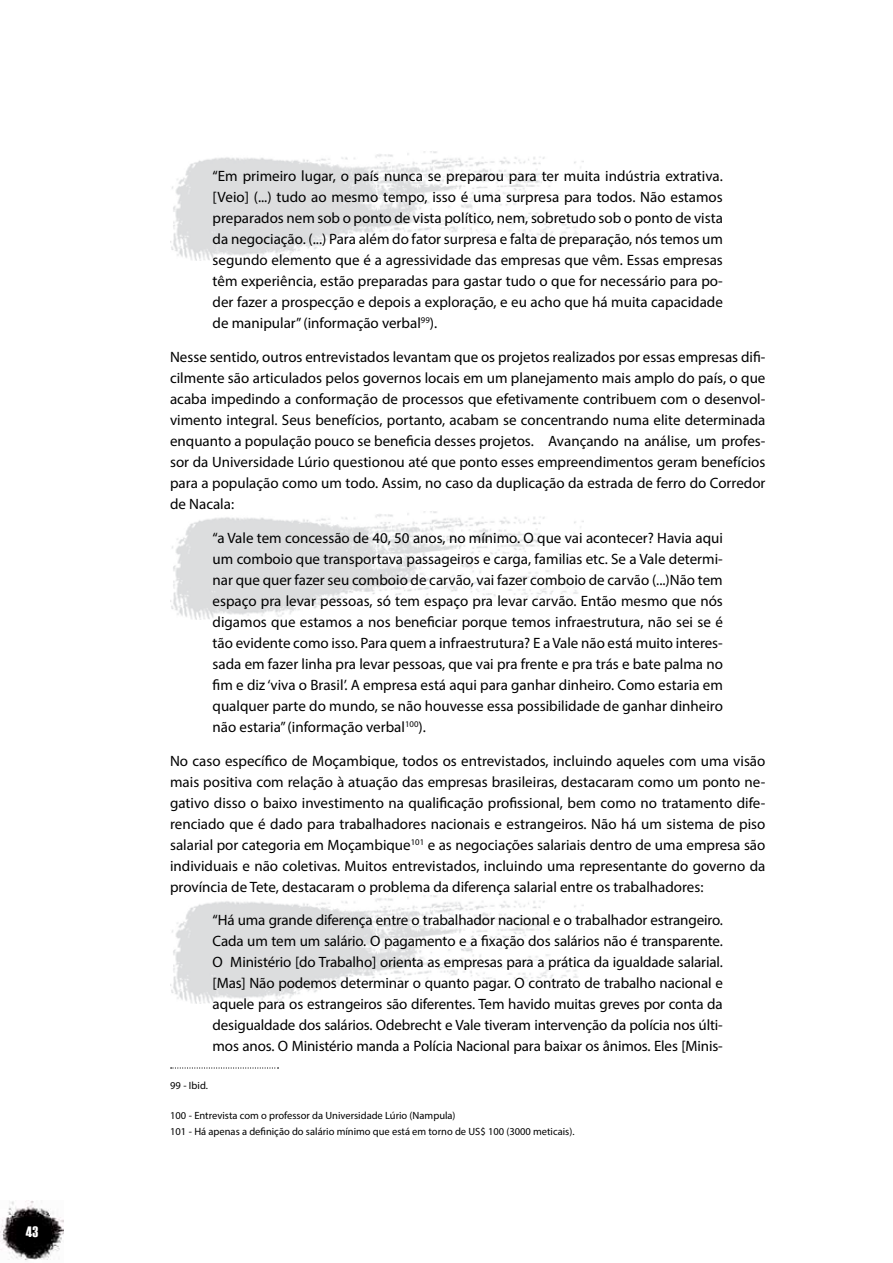
<style>
.page{position:relative;width:893px;height:1263px;background:#fff}
.page>*{position:absolute;margin:0;border:0;box-sizing:border-box;transform-origin:0 0}
.t1{font:15px/21px "Myriad Pro";color:#000;text-align:justify}
.t2{font:15px "Haettenschweiler";color:#fff}
.t3{font:10.5px/16.8px "Myriad Pro";color:#000}
</style>
<div class="page">
<img style="left:0;top:1200px;width:64px;height:60px">
<img style="left:170px;top:151px;width:414px;height:109px">
<img style="left:170px;top:511px;width:414px;height:109px">
<img style="left:170px;top:895px;width:414px;height:109px">
<svg style="left:171px;top:1067px;width:108px;height:1px"></svg>
<p class="t2" style="left:26px;top:1223px;width:14px">43</p>
<p class="t1" style="left:213px;top:166px;width:512px">“Em primeiro lugar, o país nunca se preparou para ter muita indústria extrativa. [Veio] (...) tudo ao mesmo tempo, isso é uma surpresa para todos. Não estamos preparados nem sob o ponto de vista político, nem, sobretudo sob o ponto de vista da negociação. (...) Para além do fator surpresa e falta de preparação, nós temos um segundo elemento que é a agressividade das empresas que vêm. Essas empresas têm experiência, estão preparadas para gastar tudo o que for necessário para po&shy;der fazer a prospecção e depois a exploração, e eu acho que há muita capacidade de manipular” (informação verbal<sup>99</sup>).</p>
<p class="t1" style="left:170px;top:346px;width:597px">Nesse sentido, outros entrevistados levantam que os projetos realizados por essas empresas difi&shy;cilmente são articulados pelos governos locais em um planejamento mais amplo do país, o que acaba impedindo a conformação de processos que efetivamente contribuem com o desenvol&shy;vimento integral. Seus benefícios, portanto, acabam se concentrando numa elite determinada enquanto a população pouco se beneficia desses projetos. Avançando na análise, um profes&shy;sor da Universidade Lúrio questionou até que ponto esses empreendimentos geram benefícios para a população como um todo. Assim, no caso da duplicação da estrada de ferro do Corredor de Nacala:</p>
<p class="t1" style="left:213px;top:527px;width:512px">“a Vale tem concessão de 40, 50 anos, no mínimo. O que vai acontecer? Havia aqui um comboio que transportava passageiros e carga, familias etc. Se a Vale determi&shy;nar que quer fazer seu comboio de carvão, vai fazer comboio de carvão (...)Não tem espaço pra levar pessoas, só tem espaço pra levar carvão. Então mesmo que nós digamos que estamos a nos beneficiar porque temos infraestrutura, não sei se é tão evidente como isso. Para quem a infraestrutura? E a Vale não está muito interes&shy;sada em fazer linha pra levar pessoas, que vai pra frente e pra trás e bate palma no fim e diz ‘viva o Brasil’. A empresa está aqui para ganhar dinheiro. Como estaria em qualquer parte do mundo, se não houvesse essa possibilidade de ganhar dinheiro não estaria” (informação verbal<sup>100</sup>).</p>
<p class="t1" style="left:170px;top:750px;width:597px">No caso específico de Moçambique, todos os entrevistados, incluindo aqueles com uma visão mais positiva com relação à atuação das empresas brasileiras, destacaram como um ponto ne&shy;gativo disso o baixo investimento na qualificação profissional, bem como no tratamento dife&shy;renciado que é dado para trabalhadores nacionais e estrangeiros. Não há um sistema de piso salarial por categoria em Moçambique<sup>101</sup> e as negociações salariais dentro de uma empresa são individuais e não coletivas. Muitos entrevistados, incluindo uma representante do governo da província de Tete, destacaram o problema da diferença salarial entre os trabalhadores:</p>
<p class="t1" style="left:213px;top:910px;width:512px">“Há uma grande diferença entre o trabalhador nacional e o trabalhador estrangeiro.<br>Cada um tem um salário. O pagamento e a fixação dos salários não é transparente.<br>O Ministério [do Trabalho] orienta as empresas para a prática da igualdade salarial. [Mas] Não podemos determinar o quanto pagar. O contrato de trabalho nacional e aquele para os estrangeiros são diferentes. Tem havido muitas greves por conta da desigualdade dos salários. Odebrecht e Vale tiveram intervenção da polícia nos últi&shy;mos anos. O Ministério manda a Polícia Nacional para baixar os ânimos. Eles [Minis-</p>
<p class="t3" style="left:170px;top:1077px;width:39px">99 - Ibid.</p>
<p class="t3" style="left:170px;top:1106px;width:406px">100 - Entrevista com o professor da Universidade Lúrio (Nampula)<br>101 - Há apenas a definição do salário mínimo que está em torno de US$ 100 (3000 meticais).</p>
</div>
